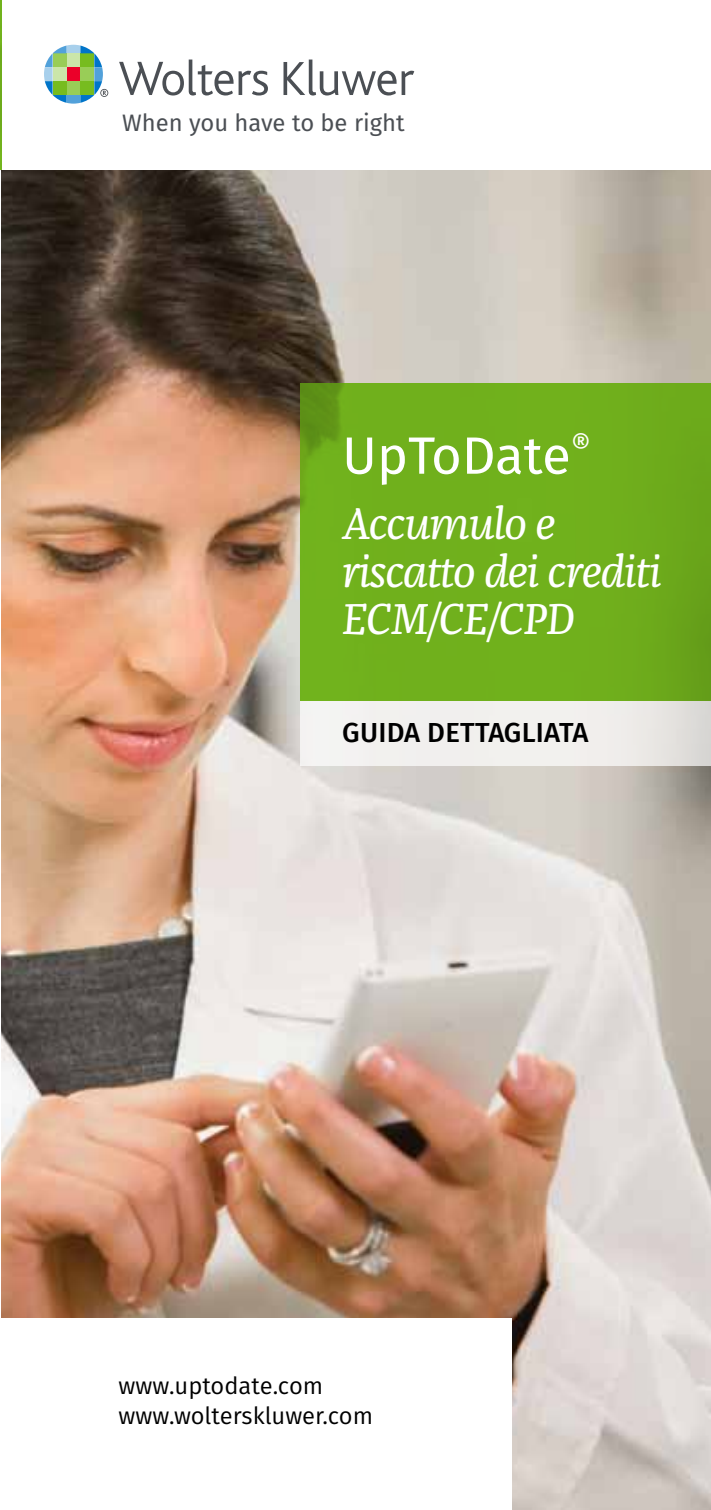
<style>
.page{position:relative;width:711px;height:1510px;background:#fff}
.page>*{position:absolute;margin:0;border:0;box-sizing:border-box;transform-origin:0 0}
.t1{font:52.5px "Fira Sans";color:#fff}
.t2{font:italic 45px/47.5px "Franziska Pro";letter-spacing:-.03em;color:#fff}
.t3{font:500 27.5px "Fira Sans";letter-spacing:.01em;color:#000}
.t4{font:23.75px/30px "Fira Sans";color:#000}
.t5{font:23.75px "Fira Sans";color:#4b4f54}
</style>
<div class="page">
<hr style="left:0;top:0;width:2px;height:170px;background:#77bc1f">
<svg style="left:119px;top:60px;width:149px;height:35px"></svg>
<svg style="left:283px;top:60px;width:131px;height:35px"></svg>
<svg style="left:44px;top:45px;width:64px;height:59px"></svg>
<img style="left:2px;top:170px;width:708px;height:1339px">
<div style="left:2px;top:1318px;width:510px;height:191px;background:#fff"></div>
<div style="left:299px;top:383px;width:411px;height:382px;background:linear-gradient(to right,#f7f6f5,#e7e5e1)"></div>
<div style="left:299px;top:383px;width:411px;height:317px;background:#70b01c"></div>
<p class="t5" style="left:122px;top:105px;width:284px">When you have to be right</p>
<h1 class="t1" style="left:342px;top:416px;width:250px">UpToDate<sup>®</sup></h1>
<h2 class="t2" style="left:342px;top:500px;width:320px">Accumulo e riscatto dei crediti<br>ECM/CE/CPD</h2>
<p class="t3" style="left:342px;top:710px;width:246px">GUIDA DETTAGLIATA</p>
<p class="t4" style="left:119px;top:1370px;width:256px">www.uptodate.com www.wolterskluwer.com</p>
</div>
